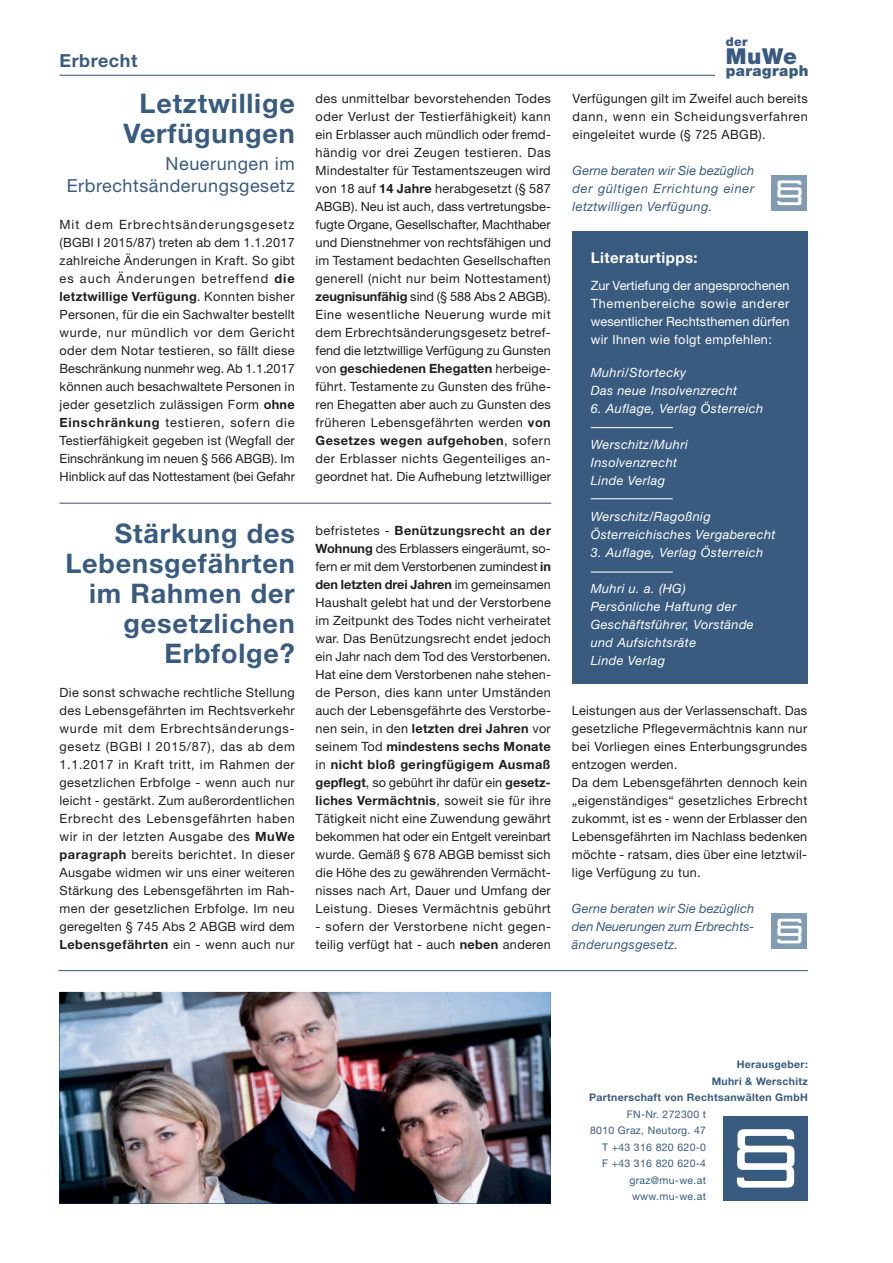
<style>
.page{position:relative;width:893px;height:1263px;background:#fff}
.page>*{position:absolute;margin:0;border:0;box-sizing:border-box;transform-origin:0 0}
.t1{font:700 27px/30px "Helvetica Neue LT Pro";letter-spacing:.03em;color:#395b7f;text-align:center}
.t2{font:900 22.05px "Helvetica Neue LT Pro";color:#395b7f}
.t3{font:18px/22.5px "Helvetica Neue LT Pro";letter-spacing:.03em;color:#395b7f;text-align:right}
.t4{font:700 18px "Helvetica Neue LT Pro";letter-spacing:.03em;color:#395b7f}
.t5{font:700 15px "Helvetica Neue LT Pro";letter-spacing:.03em;color:#fff}
.t6{font:900 15px "Helvetica Neue LT Pro";letter-spacing:.03em;color:#395b7f}
.t7{font:12.75px/18px "Helvetica Neue LT Pro";letter-spacing:.02em;color:#231f20;text-align:justify}
.t8{font:italic 12.75px/18px "Helvetica Neue LT Pro";letter-spacing:.03em;color:#fff}
.t9{font:italic 12.75px/18px "Helvetica Neue LT Pro";letter-spacing:.03em;color:#395b7f;text-align:justify}
.t10{font:12.75px/18px "Helvetica Neue LT Pro";letter-spacing:.02em;color:#fff;text-align:justify}
.t11{font:12.75px/18px "Helvetica Neue LT Pro";letter-spacing:.045em;color:#231f20}
.t12{font:900 12.3px "Helvetica Neue LT Pro";color:#395b7f}
.t13{font:10.5px/16.5px "Helvetica Neue LT Pro";letter-spacing:.03em;color:#395b7f;text-align:right}
.t14{font:700 10.5px/16.5px "Helvetica Neue LT Pro";letter-spacing:.03em;color:#395b7f;text-align:right}
.s1{font-weight:700}
</style>
<div class="page">
<div style="left:723px;top:1116px;width:85px;height:85px;background:#395b7f"></div>
<svg style="left:737px;top:1129px;width:57px;height:59px"></svg>
<hr style="left:60px;top:75px;width:655px;height:1px;background:#395b7f">
<hr style="left:60px;top:503px;width:491px;height:1px;background:#395b7f">
<img style="left:60px;top:992px;width:180px;height:93px">
<img style="left:240px;top:992px;width:207px;height:93px">
<img style="left:447px;top:992px;width:104px;height:211px">
<img style="left:60px;top:1085px;width:347px;height:118px">
<img style="left:407px;top:1079px;width:67px;height:124px">
<img style="left:181px;top:1174px;width:241px;height:29px">
<hr style="left:58px;top:970px;width:750px;height:1px;background:#395b7f">
<div style="left:771px;top:175px;width:36px;height:36px;background:#809bb2"></div>
<svg style="left:777px;top:180px;width:24px;height:25px"></svg>
<div style="left:771px;top:913px;width:36px;height:36px;background:#809bb2"></div>
<svg style="left:777px;top:919px;width:24px;height:24px"></svg>
<div style="left:572px;top:231px;width:236px;height:453px;background:#395b7f"></div>
<hr style="left:591px;top:427px;width:82px;height:1px;background:#fff">
<hr style="left:591px;top:498px;width:82px;height:1px;background:#fff">
<hr style="left:591px;top:571px;width:82px;height:2px;background:#fff">
<h3 class="t4" style="left:60px;top:49px;width:79px">Erbrecht</h3>
<h1 class="t1" style="left:124px;top:87px;width:173px">Letztwillige<br>Verfügungen</h1>
<h3 class="t3" style="left:67px;top:152px;width:230px">Neuerungen im<br>Erbrechts änderungsgesetz</h3>
<p class="t7" style="left:60px;top:215px;width:237px">Mit dem Erbrechtsänderungsgesetz (BGBl I 2015/87) treten ab dem 1.1.2017 zahlreiche Änderungen in Kraft. So gibt es auch Änderungen betreffend <span class="s1">die letztwillige Verfügung</span>. Konnten bisher Personen, für die ein Sachwalter bestellt wurde, nur mündlich vor dem Gericht oder dem Notar testieren, so fällt diese Beschränkung nunmehr weg. Ab 1.1.2017 können auch besachwaltete Personen in jeder gesetzlich zulässigen Form <span class="s1">ohne Einschränkung</span> testieren, sofern die Testierfähigkeit gegeben ist (Wegfall der Einschränkung im neuen § 566 ABGB). Im Hinblick auf das Nottestament (bei Gefahr</p>
<h1 class="t1" style="left:65px;top:518px;width:231px;text-align:right">Stärkung des<br>Lebensgefährten im Rahmen der gesetzlichen<br>Erbfolge?</h1>
<p class="t7" style="left:60px;top:683px;width:237px">Die sonst schwache rechtliche Stellung des Lebensgefährten im Rechtsverkehr wurde mit dem Erbrechtsänderungs&shy;gesetz (BGBl I 2015/87), das ab dem 1.1.2017 in Kraft tritt, im Rahmen der gesetzlichen Erbfolge - wenn auch nur leicht - gestärkt. Zum außerordentlichen Erbrecht des Lebensgefährten haben wir in der letzten Ausgabe des <span class="s1">MuWe paragraph</span> bereits berichtet. In dieser Ausgabe widmen wir uns einer weiteren Stärkung des Lebensgefährten im Rah&shy;men der gesetzlichen Erbfolge. Im neu geregelten § 745 Abs 2 ABGB wird dem <span class="s1">Lebensgefährten</span> ein - wenn auch nur</p>
<p class="t7" style="left:316px;top:89px;width:237px">des unmittelbar bevorstehenden Todes oder Verlust der Testierfähigkeit) kann ein Erblasser auch mündlich oder fremd&shy;händig vor drei Zeugen testieren. Das Mindestalter für Testamentszeugen wird von 18 auf <span class="s1">14 Jahre</span> herabgesetzt (§ 587<br>ABGB). Neu ist auch, dass vertretungsbe&shy;fugte Organe, Gesellschafter, Machthaber und Dienstnehmer von rechtsfähigen und im Testament bedachten Gesellschaften generell (nicht nur beim Nottestament) <span class="s1">zeugnisunfähig</span> sind (§ 588 Abs 2 ABGB).<br>Eine wesentliche Neuerung wurde mit dem Erbrechtsänderungsgesetz betref&shy;fend die letztwillige Verfügung zu Gunsten von <span class="s1">geschiedenen Ehegatten</span> herbeige&shy;führt. Testamente zu Gunsten des frühe&shy;ren Ehegatten aber auch zu Gunsten des früheren Lebensgefährten werden <span class="s1">von Gesetzes wegen aufgehoben</span>, sofern der Erblasser nichts Gegenteiliges an&shy;geordnet hat. Die Aufhebung letztwilliger</p>
<p class="t7" style="left:316px;top:521px;width:237px">befristetes - <span class="s1">Benützungsrecht an der Wohnung</span> des Erblassers eingeräumt, so&shy;fern er mit dem Verstorbenen zumindest <span class="s1">in den letzten drei Jahren</span> im gemeinsamen Haushalt gelebt hat und der Verstorbene im Zeitpunkt des Todes nicht verheiratet war. Das Benützungsrecht endet jedoch ein Jahr nach dem Tod des Verstorbenen.<br>Hat eine dem Verstorbenen nahe stehen&shy;de Person, dies kann unter Umständen auch der Lebensgefährte des Verstorbe&shy;nen sein, in den <span class="s1">letzten drei Jahren</span> vor seinem Tod <span class="s1">mindestens sechs Monate </span>in <span class="s1">nicht bloß geringfügigem Ausmaß gepflegt</span>, so gebührt ihr dafür ein <span class="s1">gesetz&shy;liches Vermächtnis</span>, soweit sie für ihre Tätigkeit nicht eine Zuwendung gewährt bekommen hat oder ein Entgelt vereinbart wurde. Gemäß § 678 ABGB bemisst sich die Höhe des zu gewährenden Vermächt&shy;nisses nach Art, Dauer und Umfang der Leistung. Dieses Vermächtnis gebührt</p>
<p class="t11" style="left:316px;top:917px;width:237px">- sofern der Verstorbene nicht gegen&shy;teilig verfügt hat - auch <span class="s1">neben</span> anderen</p>
<p class="t12" style="left:726px;top:34px;width:23px">der</p>
<h2 class="t2" style="left:726px;top:43px;width:73px">MuWe</h2>
<p class="t6" style="left:726px;top:62px;width:85px">paragraph</p>
<p class="t7" style="left:573px;top:89px;width:237px">Verfügungen gilt im Zweifel auch bereits dann, wenn ein Scheidungsverfahren eingeleitet wurde (§ 725 ABGB).</p>
<p class="t9" style="left:573px;top:161px;width:183px">Gerne beraten wir Sie bezüglich der gültigen Errichtung einer letztwilligen Verfügung.</p>
<p class="t5" style="left:591px;top:248px;width:109px">Literaturtipps:</p>
<p class="t10" style="left:591px;top:276px;width:200px">Zur Vertiefung der angesprochenen Themenbereiche sowie anderer wesentlicher Rechtsthemen dürfen wir Ihnen wie folgt empfehlen:</p>
<p class="t8" style="left:591px;top:363px;width:148px">Muhri/Stortecky<br>Das neue Insolvenzrecht</p>
<p class="t8" style="left:591px;top:399px;width:174px">6. Auflage, Verlag Österreich</p>
<p class="t8" style="left:591px;top:435px;width:99px">Werschitz/Muhri<br>Insolvenzrecht<br>Linde Verlag</p>
<p class="t8" style="left:591px;top:507px;width:186px">Werschitz/Ragoßnig<br>Österreichisches Vergaberecht</p>
<p class="t8" style="left:591px;top:543px;width:174px">3. Auflage, Verlag Österreich</p>
<p class="t8" style="left:591px;top:579px;width:165px">Muhri u. a. (HG)<br>Persönliche Haftung der<br>Geschäftsführer, Vorstände und Aufsichtsräte<br>Linde Verlag</p>
<p class="t7" style="left:572px;top:701px;width:237px;text-align:left">Leistungen aus der Verlassenschaft. Das gesetzliche Pflegevermächtnis kann nur bei Vorliegen eines Enterbungsgrundes entzogen werden.<br>Da dem Lebensgefährten dennoch kein „eigenständiges“ gesetzliches Erbrecht zukommt, ist es - wenn der Erblasser den Lebensgefährten im Nachlass bedenken möchte - ratsam, dies über eine letztwil&shy;lige Verfügung zu tun.</p>
<p class="t9" style="left:572px;top:899px;width:184px">Gerne beraten wir Sie bezüglich den Neuerungen zum Erbrechts&shy;änderungsgesetz.</p>
<p class="t14" style="left:589px;top:1056px;width:220px">Herausgeber:<br>Muhri &amp; Werschitz<br>Partnerschaft von Rechtsanwälten GmbH</p>
<p class="t13" style="left:590px;top:1105px;width:118px">FN-Nr. 272300 t<br>8010 Graz, Neutorg. 47<br>T +43 316 820 620-0<br>F +43 316 820 620-4 graz@mu-we.at www.mu-we.at</p>
</div>
